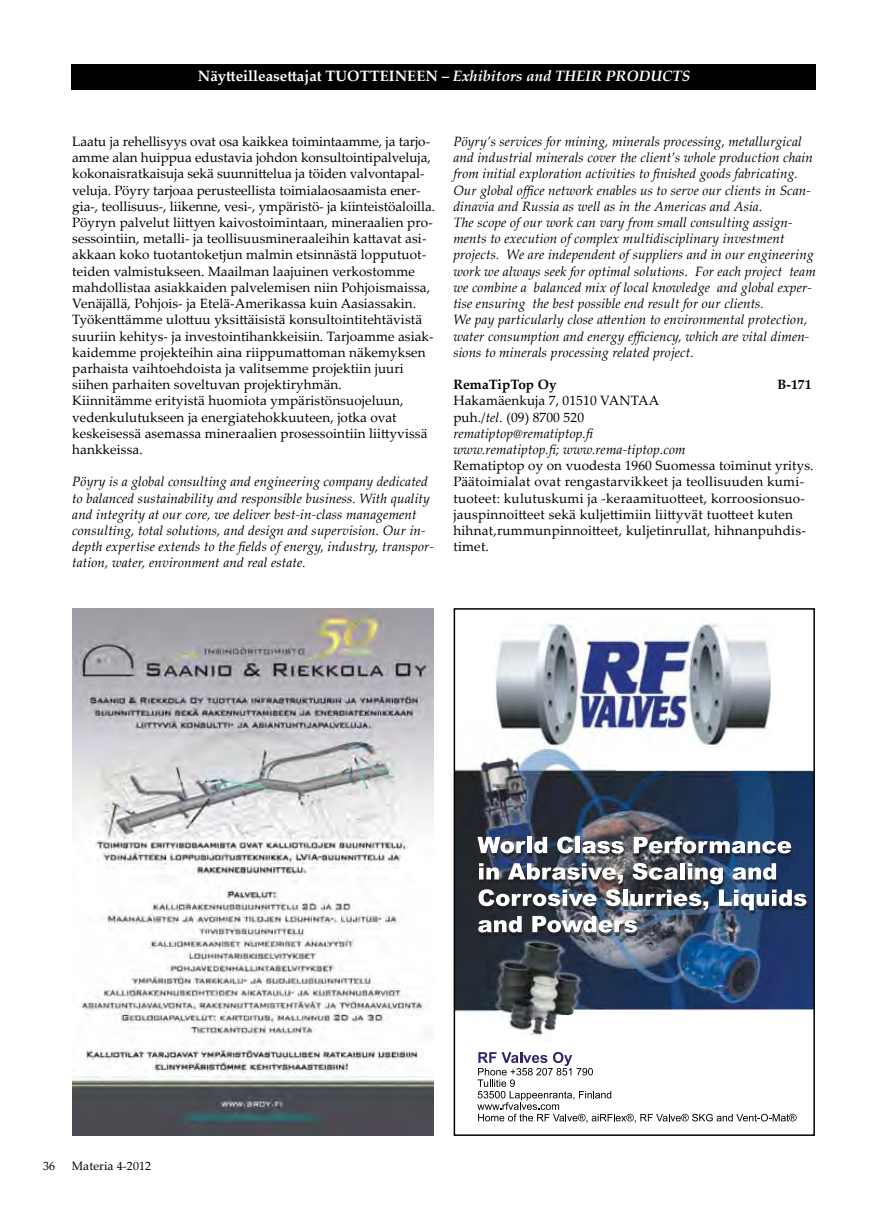
<style>
.page{position:relative;width:893px;height:1221px;background:#fff}
.page>*{position:absolute;margin:0;border:0;box-sizing:border-box;transform-origin:0 0}
.t1{font:700 15px "Palatino Linotype";color:#fff}
.t2{font:13.5px/16.2px "Palatino Linotype";letter-spacing:.005em;color:#000}
.t3{font:italic 13.5px/16.2px "Palatino Linotype";letter-spacing:.005em;color:#000}
.t4{font:700 13.5px "Palatino Linotype";letter-spacing:.005em;color:#000}
.t5{font:12px "Palatino Linotype";letter-spacing:.005em;color:#000}
.s1{font-style:italic}
.s2{font-style:normal}
</style>
<div class="page">
<div style="left:72px;top:64px;width:744px;height:25px;background:#000"></div>
<img style="left:456px;top:748px;width:357px;height:288px">
<img style="left:479px;top:839px;width:329px;height:96px">
<svg style="left:477px;top:836px;width:49px;height:17px"></svg>
<div style="left:527px;top:836px;width:5px;height:17px;background:#fff"></div>
<svg style="left:534px;top:836px;width:13px;height:17px"></svg>
<svg style="left:557px;top:836px;width:16px;height:17px"></svg>
<div style="left:575px;top:836px;width:5px;height:17px;background:#fff"></div>
<svg style="left:582px;top:841px;width:42px;height:12px"></svg>
<svg style="left:634px;top:836px;width:157px;height:17px"></svg>
<img style="left:478px;top:862px;width:328px;height:70px">
<img style="left:494px;top:623px;width:277px;height:125px">
<svg style="left:477px;top:1052px;width:320px;height:70px"></svg>
<img style="left:72px;top:608px;width:362px;height:527px">
<p class="t1" style="left:198px;top:65px;width:493px">Näytteilleasettajat TUOTTEINEEN ‒ <span class="s1">Exhibitors and THEIR PRODUCTS</span></p>
<p class="t2" style="left:72px;top:133px;width:364px">Laatu ja rehellisyys ovat osa kaikkea toimintaamme, ja tarjo&shy;amme alan huippua edustavia johdon konsultointipalveluja, kokonaisratkaisuja sekä suunnittelua ja töiden valvontapal&shy;veluja. Pöyry tarjoaa perusteellista toimialaosaamista ener&shy;gia-, teollisuus-, liikenne, vesi-, ympäristö- ja kiinteistöaloilla.<br>Pöyryn palvelut liittyen kaivostoimintaan, mineraalien pro&shy;sessointiin, metalli- ja teollisuusmineraaleihin kattavat asi&shy;akkaan koko tuotantoketjun malmin etsinnästä lopputuot&shy;teiden valmistukseen. Maailman laajuinen verkostomme mahdollistaa asiakkaiden palvelemisen niin Pohjoismaissa, Venäjällä, Pohjois- ja Etelä-Amerikassa kuin Aasiassakin.<br>Työkenttämme ulottuu yksittäisistä konsultointitehtävistä suuriin kehitys- ja investointihankkeisiin. Tarjoamme asiak&shy;kaidemme projekteihin aina riippumattoman näkemyksen parhaista vaihtoehdoista ja valitsemme projektiin juuri siihen parhaiten soveltuvan projektiryhmän.<br>Kiinnitämme erityistä huomiota ympäristönsuojeluun, vedenkulutukseen ja energiatehokkuuteen, jotka ovat keskeisessä asemassa mineraalien prosessointiin liittyvissä hankkeissa.</p>
<p class="t3" style="left:72px;top:473px;width:363px">Pöyry is a global consulting and engineering company dedicated to balanced sustainability and responsible business. With quality and integrity at our core, we deliver best-in-class management consulting, total solutions, and design and supervision. Our in&shy;depth expertise extends to the fields of energy, industry, transpor&shy;tation, water, environment and real estate.</p>
<p class="t3" style="left:453px;top:133px;width:364px">Pöyry’s services for mining, minerals processing, metallurgical and industrial minerals cover the client’s whole production chain from initial exploration activities to finished goods fabricating.<br>Our global office network enables us to serve our clients in Scan&shy;dinavia and Russia as well as in the Americas and Asia.<br>The scope of our work can vary from small consulting assign&shy;ments to execution of complex multidisciplinary investment projects. We are independent of suppliers and in our engineering work we always seek for optimal solutions. For each project team we combine a balanced mix of local knowledge and global exper&shy;tise ensuring the best possible end result for our clients.<br>We pay particularly close attention to environmental protection, water consumption and energy efficiency, which are vital dimen&shy;sions to minerals processing related project.</p>
<p class="t4" style="left:453px;top:375px;width:105px">RemaTipTop Oy</p>
<p class="t4" style="left:777px;top:375px;width:36px">B-171</p>
<p class="t3" style="left:453px;top:392px;width:234px"><span class="s2">Hakamäenkuja 7, 01510 VANTAA puh./</span>tel. <span class="s2">(09) 8700 520 </span>rematiptop@rematiptop.fi www.rematiptop.fi; www.rema-tiptop.com</p>
<p class="t2" style="left:453px;top:457px;width:362px">Rematiptop oy on vuodesta 1960 Suomessa toiminut yritys.<br>Päätoimialat ovat rengastarvikkeet ja teollisuuden kumi&shy;tuoteet: kulutuskumi ja -keraamituotteet, korroosionsuo&shy;jauspinnoitteet sekä kuljettimiin liittyvät tuotteet kuten hihnat,rummunpinnoitteet, kuljetinrullat, hihnanpuhdis&shy;timet.</p>
<p class="t5" style="left:43px;top:1157px;width:14px">36</p>
<p class="t5" style="left:72px;top:1157px;width:81px">Materia 4-2012</p>
</div>
